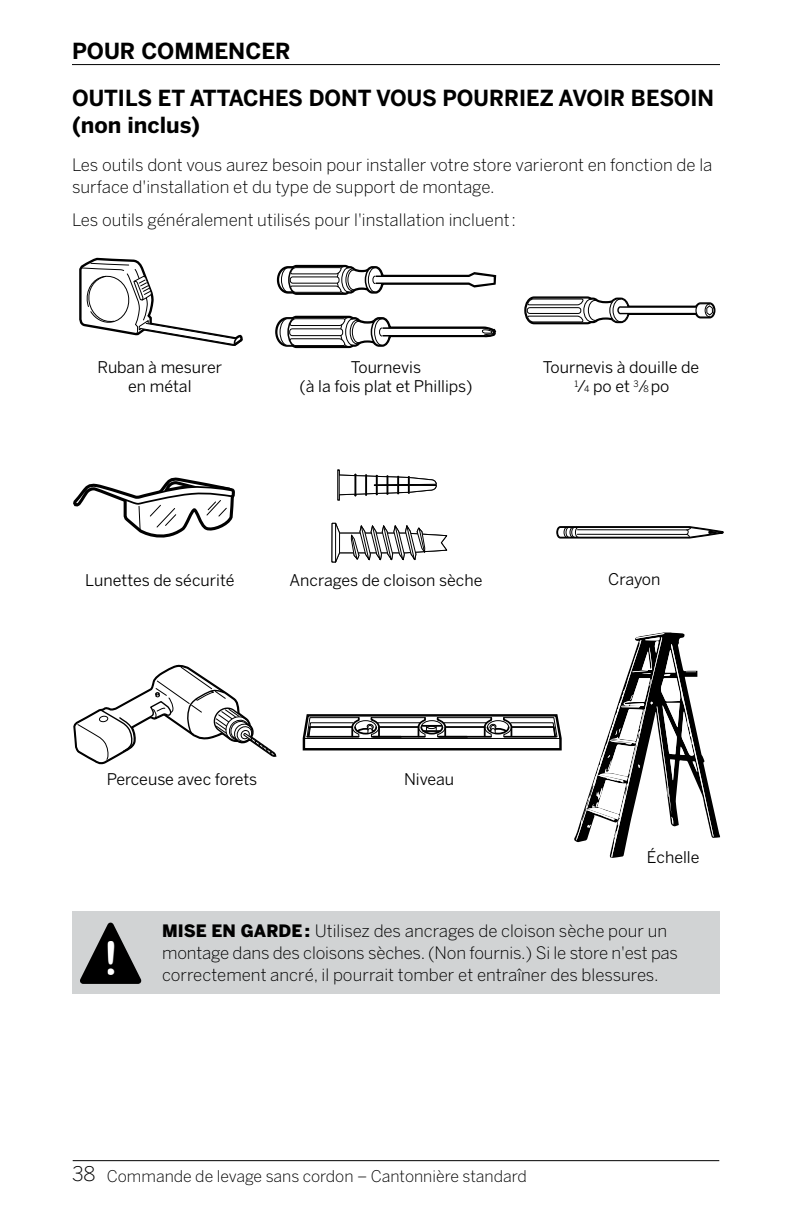
<style>
.page{position:relative;width:792px;height:1224px;background:#fff}
.page>*{position:absolute;margin:0;border:0;box-sizing:border-box;transform-origin:0 0}
.t1{font:46.4px "Arial Rounded MT Bold";color:#fff}
.t2{font:700 22px/26.4px "Benton Sans";color:#000}
.t3{font:300 17px/22px "Benton Sans";color:#000}
.t4{font:16px/19.2px "Benton Sans";color:#000;text-align:center}
.t5{font:300 16px "Benton Sans";color:#000}
.s1{font-size:8.8px}
.s2{font-weight:900}
.s3{font-size:20px}
</style>
<div class="page">
<hr style="left:72px;top:64px;width:648px;height:1px;background:#000">
<hr style="left:73px;top:1160px;width:646px;height:1px;background:#000">
<div style="left:72px;top:912px;width:648px;height:82px;background:#d1d3d4"></div>
<svg style="left:80px;top:923px;width:61px;height:61px"></svg>
<svg style="left:79px;top:258px;width:164px;height:88px"></svg>
<svg style="left:276px;top:264px;width:221px;height:31px"></svg>
<svg style="left:275px;top:315px;width:222px;height:34px"></svg>
<svg style="left:524px;top:296px;width:192px;height:29px"></svg>
<svg style="left:73px;top:477px;width:162px;height:61px"></svg>
<svg style="left:574px;top:633px;width:146px;height:225px"></svg>
<div style="left:337px;top:470px;width:3px;height:31px;border:1px solid #000"></div>
<div style="left:337px;top:470px;width:2px;height:30px;border:1px solid #000"></div>
<svg style="left:338px;top:473px;width:99px;height:24px"></svg>
<svg style="left:331px;top:523px;width:116px;height:40px"></svg>
<hr style="left:335px;top:523px;width:1px;height:39px;background:#000">
<svg style="left:556px;top:526px;width:168px;height:13px"></svg>
<svg style="left:302px;top:714px;width:260px;height:37px"></svg>
<svg style="left:74px;top:665px;width:203px;height:100px"></svg>
<p class="t2" style="left:72px;top:38px;width:220px">POUR COMMENCER</p>
<p class="t2" style="left:72px;top:85px;width:644px">OUTILS ET ATTACHES DONT VOUS POURRIEZ AVOIR BESOIN (non inclus)</p>
<p class="t3" style="left:72px;top:153px;width:642px">Les outils dont vous aurez besoin pour installer votre store varieront en fonction de la surface d'installation et du type de support de montage.</p>
<p class="t3" style="left:72px;top:209px;width:446px">Les outils généralement utilisés pour l'installation incluent :</p>
<p class="t4" style="left:98px;top:358px;width:126px">Ruban à mesurer en métal</p>
<p class="t4" style="left:300px;top:358px;width:174px">Tournevis<br>(à la fois plat et Phillips)</p>
<p class="t4" style="left:543px;top:357px;width:158px">Tournevis à douille de<br><sup>1</sup>/<span class="s1">4</span> po et <sup>3</sup>⁄<span class="s1">8</span> po</p>
<p class="t4" style="left:85px;top:571px;width:151px">Lunettes de sécurité</p>
<p class="t4" style="left:289px;top:571px;width:195px">Ancrages de cloison sèche</p>
<p class="t4" style="left:608px;top:569px;width:54px">Crayon</p>
<p class="t4" style="left:107px;top:770px;width:152px">Perceuse avec forets</p>
<p class="t4" style="left:404px;top:770px;width:52px">Niveau</p>
<p class="t4" style="left:647px;top:847px;width:54px">Échelle</p>
<h1 class="t1" style="left:103px;top:931px;width:17px">!</h1>
<p class="t3" style="left:162px;top:920px;width:517px"><span class="s2">MISE EN GARDE :</span> Utilisez des ancrages de cloison sèche pour un montage dans des cloisons sèches. (Non fournis.) Si le store n'est pas</p>
<p class="t3" style="left:162px;top:964px;width:498px">correctement ancré, il pourrait tomber et entraîner des blessures.</p>
<p class="t5" style="left:72px;top:1167px;width:456px"><span class="s3">38</span> Commande de levage sans cordon – Cantonnière standard</p>
</div>
